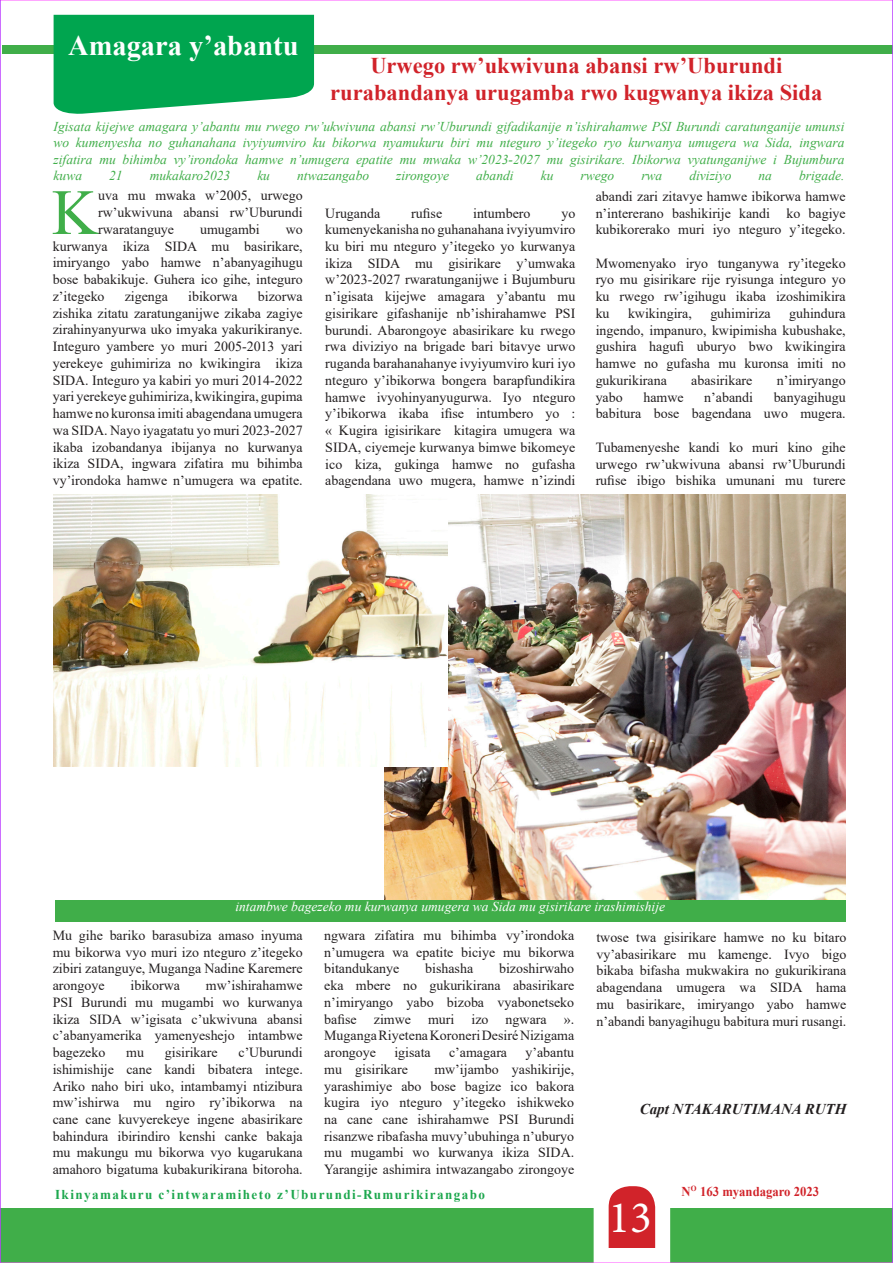
<style>
.page{position:relative;width:893px;height:1263px;background:#fff}
.page>*{position:absolute;margin:0;border:0;box-sizing:border-box;transform-origin:0 0}
.t1{font:64.5px "Times New Roman";color:#40ae49}
.t2{font:45px "Minion Pro";color:#fff}
.t3{font:700 28.5px "Times New Roman";color:#fff}
.t4{font:700 22.5px "Times New Roman";color:#d1232a}
.t5{font:italic 700 15px "Times New Roman";color:#231f20}
.t6{font:13.95px/16.8px "Times New Roman";color:#231f20;text-align:justify}
.t7{font:italic 13.5px/16.2px "Times New Roman";color:#40ae49}
.t8{font:italic 13.5px "Times New Roman";color:#fff}
.t9{font:700 13.5px "Times New Roman";letter-spacing:.11em;color:#1ca74d}
.t10{font:700 13.5px "Times New Roman";color:#d1232a;scale:.94 1}
</style>
<div class="page">
<div style="left:3px;top:46px;width:890px;height:8px;background:#40ae49"></div>
<div style="left:0;top:1208px;width:893px;height:54px;background:#40ae49"></div>
<img style="left:385px;top:494px;width:461px;height:405px">
<img style="left:54px;top:494px;width:394px;height:273px">
<div style="left:55px;top:900px;width:791px;height:21px;background:#40ae49"></div>
<svg style="left:593px;top:1186px;width:78px;height:75px;background:#e7989a"></svg>
<svg style="left:54px;top:15px;width:260px;height:99px;background:#16ac5e"></svg>
<hr style="left:0;top:0;width:1px;height:1263px;background:#93f">
<hr style="left:892px;top:0;width:1px;height:1263px;background:#93f">
<p class="t3" style="left:68px;top:25px;width:232px">Amagara y’abantu</p>
<p class="t4" style="left:370px;top:49px;width:413px">Urwego rw’ukwivuna abansi rw’Uburundi</p>
<p class="t4" style="left:330px;top:76px;width:493px">rurabandanya urugamba rwo kugwanya ikiza Sida</p>
<p class="t7" style="left:54px;top:118px;width:792px">Igisata kijejwe amagara y’abantu mu rwego rw’ukwivuna abansi rw’Uburundi gifadikanije n’ishirahamwe PSI Burundi caratunganije umunsi wo kumenyesha no guhanahana ivyiyumviro ku bikorwa nyamukuru biri mu nteguro y’itegeko ryo kurwanya umugera wa Sida, ingwara</p>
<p class="t7" style="left:54px;top:151px;width:792px">zifatira mu bihimba vy’irondoka hamwe n’umugera epatite mu mwaka w’2023-2027 mu gisirikare. Ibikorwa vyatunganijwe i Bujumbura</p>
<p class="t7" style="left:54px;top:167px;width:30px">kuwa</p>
<p class="t7" style="left:109px;top:167px;width:15px">21</p>
<p class="t7" style="left:150px;top:167px;width:82px">mukakaro2023</p>
<p class="t7" style="left:257px;top:167px;width:14px">ku</p>
<p class="t7" style="left:297px;top:167px;width:74px">ntwazangabo</p>
<p class="t7" style="left:396px;top:167px;width:54px">zirongoye</p>
<p class="t7" style="left:476px;top:167px;width:39px">abandi</p>
<p class="t7" style="left:541px;top:167px;width:14px">ku</p>
<p class="t7" style="left:580px;top:167px;width:35px">rwego</p>
<p class="t7" style="left:641px;top:167px;width:23px">rwa</p>
<p class="t7" style="left:689px;top:167px;width:43px">diviziyo</p>
<p class="t7" style="left:758px;top:167px;width:15px">na</p>
<p class="t7" style="left:799px;top:167px;width:47px">brigade.</p>
<p class="t1" style="left:52px;top:167px;width:48px">K</p>
<p class="t6" style="left:98px;top:187px;width:206px">uva mu mwaka w’2005, urwego rw’ukwivuna abansi rw’Uburundi rwaratanguye</p>
<p class="t6" style="left:596px;top:187px;width:252px">abandi zari zitavye hamwe ibikorwa hamwe n’intererano bashikirije kandi ko bagiye kubikorerako muri iyo nteguro y’itegeko.</p>
<p class="t6" style="left:596px;top:254px;width:252px">Mwomenyako iryo tunganywa ry’itegeko ryo mu gisirikare rije ryisunga integuro yo ku rwego rw’igihugu ikaba izoshimikira ku</p>
<p class="t6" style="left:325px;top:204px;width:57px">Uruganda</p>
<p class="t6" style="left:411px;top:204px;width:32px">rufise</p>
<p class="t6" style="left:473px;top:204px;width:59px">intumbero</p>
<p class="t6" style="left:325px;top:204px;width:252px;text-indent:236px">yo kumenyekanisha no guhanahana ivyiyumviro ku biri mu nteguro y’itegeko yo kurwanya ikiza SIDA mu gisirikare y’umwaka w’2023-2027 rwaratunganijwe i Bujumburu n’igisata kijejwe amagara y’abantu mu gisirikare gifashanije nb’ishirahamwe PSI burundi. Abarongoye abasirikare ku rwego rwa diviziyo na brigade bari bitavye urwo ruganda barahanahanye ivyiyumviro kuri iyo nteguro y’ibikorwa bongera barapfundikira hamwe ivyohinyanyugurwa. Iyo nteguro y’ibikorwa ikaba ifise intumbero yo : « Kugira igisirikare kitagira umugera wa SIDA, ciyemeje kurwanya bimwe bikomeye ico kiza, gukinga hamwe no gufasha abagendana uwo mugera, hamwe n’izindi</p>
<p class="t6" style="left:200px;top:220px;width:61px">umugambi</p>
<p class="t6" style="left:53px;top:220px;width:252px;text-indent:233px">wo kurwanya ikiza SIDA mu basirikare, imiryango yabo hamwe n’abanyagihugu bose babakikuje. Guhera ico gihe, integuro z’itegeko</p>
<p class="t6" style="left:53px;top:287px;width:252px;text-indent:205px">bizorwa zishika zitatu zaratunganijwe zikaba zagiye zirahinyanyurwa uko imyaka yakurikiranye.<br>Integuro yambere yo muri 2005-2013 yari yerekeye guhimiriza no kwikingira ikiza SIDA. Integuro ya kabiri yo muri 2014-2022 yari yerekeye guhimiriza, kwikingira, gupima hamwe no kuronsa imiti abagendana umugera wa SIDA. Nayo iyagatatu yo muri 2023-2027 ikaba izobandanya ibijanya no kurwanya ikiza SIDA, ingwara zifatira mu bihimba vy’irondoka hamwe n’umugera wa epatite.</p>
<p class="t6" style="left:125px;top:287px;width:45px">zigenga</p>
<p class="t6" style="left:188px;top:287px;width:51px">ibikorwa</p>
<p class="t6" style="left:596px;top:304px;width:252px;text-indent:193px">guhindura ingendo, impanuro, kwipimisha kubushake, gushira hagufi uburyo bwo kwikingira hamwe no gufasha mu kuronsa imiti no gukurikirana</p>
<p class="t6" style="left:628px;top:304px;width:65px">kwikingira,</p>
<p class="t6" style="left:710px;top:304px;width:62px">guhimiriza</p>
<p class="t6" style="left:691px;top:371px;width:63px">abasirikare</p>
<p class="t6" style="left:777px;top:371px;width:70px">n’imiryango</p>
<p class="t6" style="left:596px;top:388px;width:252px;text-align:right">banyagihugu<br>babitura bose bagendana uwo mugera.</p>
<p class="t6" style="left:596px;top:438px;width:252px">Tubamenyeshe kandi ko muri kino gihe urwego rw’ukwivuna abansi rw’Uburundi rufise ibigo bishika umunani mu turere</p>
<p class="t6" style="left:596px;top:388px;width:29px">yabo</p>
<p class="t6" style="left:643px;top:388px;width:42px">hamwe</p>
<p class="t6" style="left:704px;top:388px;width:50px">n’abandi</p>
<p class="t8" style="left:235px;top:897px;width:431px">intambwe bagezeko mu kurwanya umugera wa Sida mu gisirikare irashimishije</p>
<p class="t6" style="left:53px;top:926px;width:252px">Mu gihe bariko barasubiza amaso inyuma mu bikorwa vyo muri izo nteguro z’itegeko zibiri zatanguye, Muganga Nadine Karemere arongoye</p>
<p class="t6" style="left:53px;top:976px;width:252px;text-indent:153px">mw’ishirahamwe PSI Burundi mu mugambi wo kurwanya ikiza SIDA w’igisata c’ukwivuna abansi c’abanyamerika yamenyeshejo intambwe bagezeko</p>
<p class="t6" style="left:130px;top:976px;width:51px">ibikorwa</p>
<p class="t6" style="left:53px;top:1043px;width:252px;text-indent:186px">c’Uburundi ishimishije cane kandi bibatera intege.<br>Ariko naho biri uko, intambamyi ntizibura mw’ishirwa mu ngiro ry’ibikorwa na cane cane kuvyerekeye ingene abasirikare bahindura ibirindiro kenshi canke bakaja mu makungu mu bikorwa vyo kugarukana amahoro bigatuma kubakurikirana bitoroha.</p>
<p class="t6" style="left:126px;top:1043px;width:19px">mu</p>
<p class="t6" style="left:165px;top:1043px;width:54px">gisirikare</p>
<p class="t6" style="left:324px;top:926px;width:252px">ngwara zifatira mu bihimba vy’irondoka n’umugera wa epatite biciye mu bikorwa bitandukanye</p>
<p class="t6" style="left:324px;top:960px;width:252px;text-indent:175px">bizoshirwaho eka mbere no gukurikirana abasirikare n’imiryango yabo bizoba vyabonetseko bafise zimwe muri izo ngwara ».<br>Muganga Riyetena Koroneri Desiré Nizigama arongoye</p>
<p class="t6" style="left:425px;top:960px;width:50px">bishasha</p>
<p class="t6" style="left:394px;top:1043px;width:38px">igisata</p>
<p class="t6" style="left:449px;top:1043px;width:60px">c’amagara</p>
<p class="t6" style="left:525px;top:1043px;width:50px">y’abantu</p>
<p class="t6" style="left:324px;top:1060px;width:85px">mu gisirikare</p>
<p class="t6" style="left:324px;top:1060px;width:252px;text-indent:110px">mw’ijambo yashikirije, yarashimiye abo bose bagize ico bakora kugira iyo nteguro y’itegeko ishikweko na cane cane ishirahamwe PSI Burundi risanzwe ribafasha muvy’ubuhinga n’uburyo mu mugambi wo kurwanya ikiza SIDA.<br>Yarangije ashimira intwazangabo zirongoye</p>
<p class="t9" style="left:55px;top:1184px;width:431px">Ikinyamakuru c’intwaramiheto z’Uburundi-Rumurikirangabo</p>
<p class="t6" style="left:596px;top:928px;width:252px">twose twa gisirikare hamwe no ku bitaro vy’abasirikare mu kamenge. Ivyo bigo bikaba bifasha mukwakira no gukurikirana abagendana umugera wa SIDA hama mu basirikare, imiryango yabo hamwe n’abandi banyagihugu babitura muri rusangi.</p>
<p class="t5" style="left:640px;top:1099px;width:208px">Capt NTAKARUTIMANA RUTH</p>
<p class="t2" style="left:609px;top:1188px;width:45px">13</p>
<p class="t10" style="left:681px;top:1181px;width:148px">N<sup>O</sup> 163 myandagaro 2023</p>
</div>
